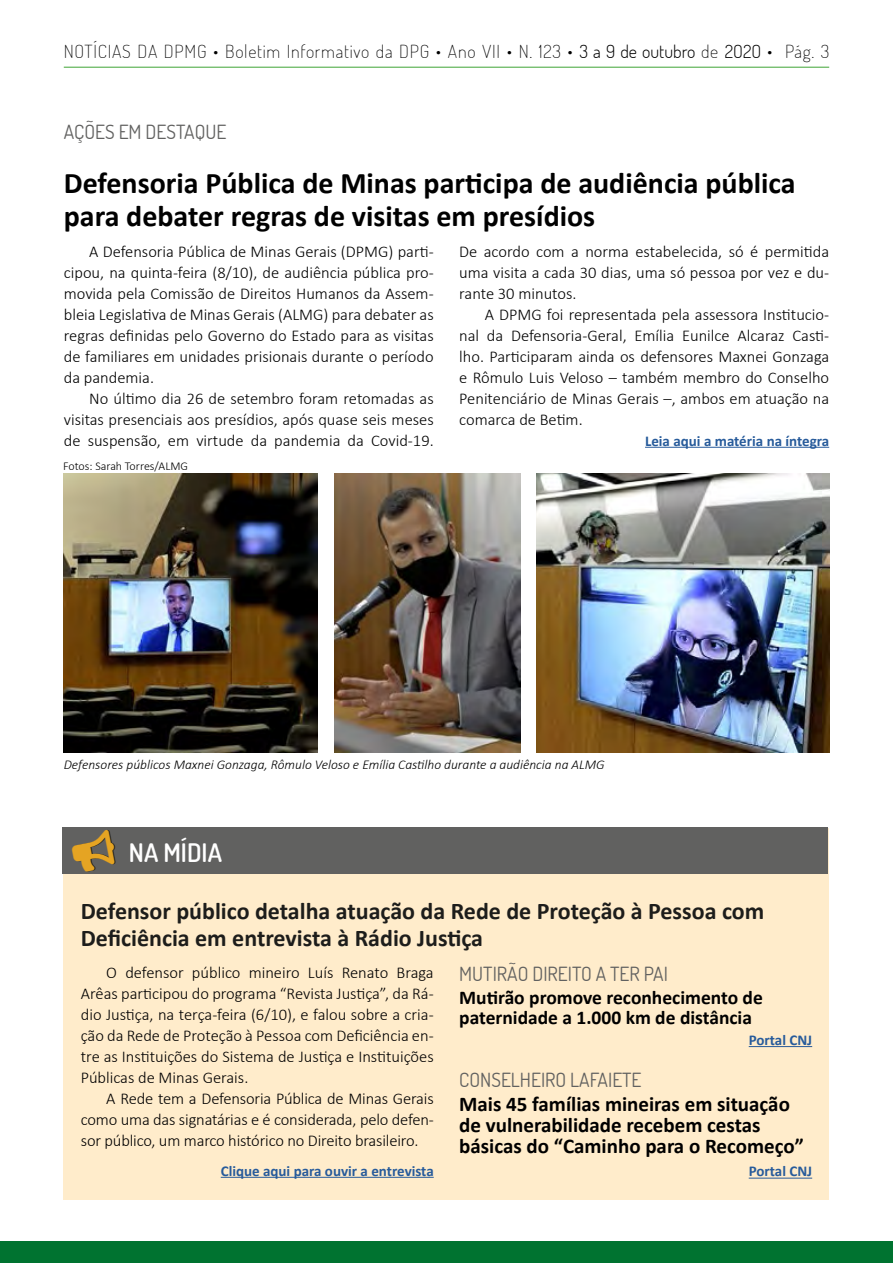
<style>
.page{position:relative;width:893px;height:1263px;background:#fff}
.page>*{position:absolute;margin:0;border:0;box-sizing:border-box;transform-origin:0 0}
.t1{font:700 30px/33px "Calibri";color:#000}
.t2{font:600 25.5px "Dosis";color:#fff}
.t3{font:700 24px/27px "Calibri";color:#1d1d1b}
.t4{font:700 21px/21px "Calibri";color:#000}
.t5{font:700 19.5px/19.5px "Calibri";color:#000}
.t6{font:19.5px "Dosis";color:#616160}
.t7{font:200 18px "Dosis";letter-spacing:.04em;color:#000}
.t8{font:300 16.5px/21px "Calibri";color:#000;text-align:justify}
.t9{font:700 15px "Calibri";color:#275b9b}
.t10{font:italic 300 13.5px "Calibri";color:#000}
.t11{font:300 12px "Calibri";color:#000}
.s1{font-weight:300}
</style>
<div class="page">
<div style="left:0;top:1241px;width:893px;height:22px;background:#007330"></div>
<hr style="left:64px;top:67px;width:765px;height:1px;background:#3fa535">
<div style="left:63px;top:828px;width:766px;height:371px;background:#ffeccb"></div>
<hr style="left:645px;top:447px;width:184px;height:1px;background:#275b9b">
<img style="left:334px;top:473px;width:187px;height:279px">
<img style="left:64px;top:473px;width:253px;height:279px">
<img style="left:536px;top:473px;width:293px;height:279px">
<hr style="left:221px;top:1177px;width:213px;height:1px;background:#275b9b">
<hr style="left:749px;top:1046px;width:63px;height:1px;background:#275b9b">
<hr style="left:749px;top:1177px;width:63px;height:1px;background:#275b9b">
<div style="left:63px;top:827px;width:765px;height:46px;background:#616160"></div>
<p class="t7" style="left:64px;top:40px;width:767px">NOTÍCIAS DA DPMG • Boletim Informativo da DPG • Ano VII • N. 123 • <span class="s1">3 a 9 de outubro</span> de <span class="s1">2O2O</span> • Pág. 3</p>
<p class="t6" style="left:64px;top:119px;width:164px">AÇÕES EM DESTAQUE</p>
<h1 class="t1" style="left:64px;top:166px;width:733px">Defensoria Pública de Minas participa de audiência pública para debater regras de visitas em presídios</h1>
<p class="t8" style="left:459px;top:240px;width:371px">De acordo com a norma estabelecida, só é permitida uma visita a cada 30 dias, uma só pessoa por vez e du&shy;rante 30 minutos.</p>
<p class="t8" style="left:459px;top:303px;width:371px;text-indent:26px">A DPMG foi representada pela assessora Institucio&shy;nal da Defensoria-Geral, Emília Eunilce Alcaraz Casti&shy;lho. Participaram ainda os defensores Maxnei Gonzaga e Rômulo Luis Veloso – também membro do Conselho Penitenciário de Minas Gerais –, ambos em atuação na comarca de Betim.</p>
<p class="t9" style="left:645px;top:431px;width:186px">Leia aqui a matéria na íntegra</p>
<p class="t8" style="left:64px;top:241px;width:371px;text-indent:26px">A Defensoria Pública de Minas Gerais (DPMG) parti&shy;cipou, na quinta-feira (8/10), de audiência pública pro&shy;movida pela Comissão de Direitos Humanos da Assem&shy;bleia Legislativa de Minas Gerais (ALMG) para debater as regras definidas pelo Governo do Estado para as visitas de familiares em unidades prisionais durante o período da pandemia.</p>
<p class="t8" style="left:64px;top:388px;width:371px;text-indent:26px">No último dia 26 de setembro foram retomadas as visitas presenciais aos presídios, após quase seis meses de suspensão, em virtude da pandemia da Covid-19.</p>
<p class="t11" style="left:63px;top:458px;width:126px">Fotos: Sarah Torres/ALMG</p>
<p class="t10" style="left:64px;top:756px;width:542px">Defensores públicos Maxnei Gonzaga, Rômulo Veloso e Emília Castilho durante a audiência na ALMG</p>
<h2 class="t2" style="left:129px;top:836px;width:95px">NA MÍDIA</h2>
<h3 class="t3" style="left:81px;top:897px;width:685px">Defensor público detalha atuação da Rede de Proteção à Pessoa com<br>Deficiência em entrevista à Rádio Justiça</h3>
<p class="t8" style="left:81px;top:962px;width:354px;text-indent:26px">O defensor público mineiro Luís Renato Braga Arêas participou do programa “Revista Justiça”, da Rá&shy;dio Justiça, na terça-feira (6/10), e falou sobre a cria&shy;ção da Rede de Proteção à Pessoa com Deficiência en&shy;tre as Instituições do Sistema de Justiça e Instituições Públicas de Minas Gerais.</p>
<p class="t8" style="left:81px;top:1088px;width:354px;text-indent:26px">A Rede tem a Defensoria Pública de Minas Gerais como uma das signatárias e é considerada, pelo defen&shy;sor público, um marco histórico no Direito brasileiro.</p>
<p class="t9" style="left:221px;top:1161px;width:214px">Clique aqui para ouvir a entrevista</p>
<p class="t6" style="left:459px;top:961px;width:210px">MUTIRÃO DIREITO A TER PAI</p>
<p class="t5" style="left:459px;top:988px;width:305px">Mutirão promove reconhecimento de paternidade a 1.000 km de distância</p>
<p class="t9" style="left:749px;top:1030px;width:65px">Portal CNJ</p>
<p class="t6" style="left:459px;top:1067px;width:184px">CONSELHEIRO LAFAIETE</p>
<p class="t4" style="left:459px;top:1094px;width:346px">Mais 45 famílias mineiras em situação de vulnerabilidade recebem cestas básicas do “Caminho para o Recomeço”</p>
<p class="t9" style="left:749px;top:1162px;width:65px">Portal CNJ</p>
</div>
